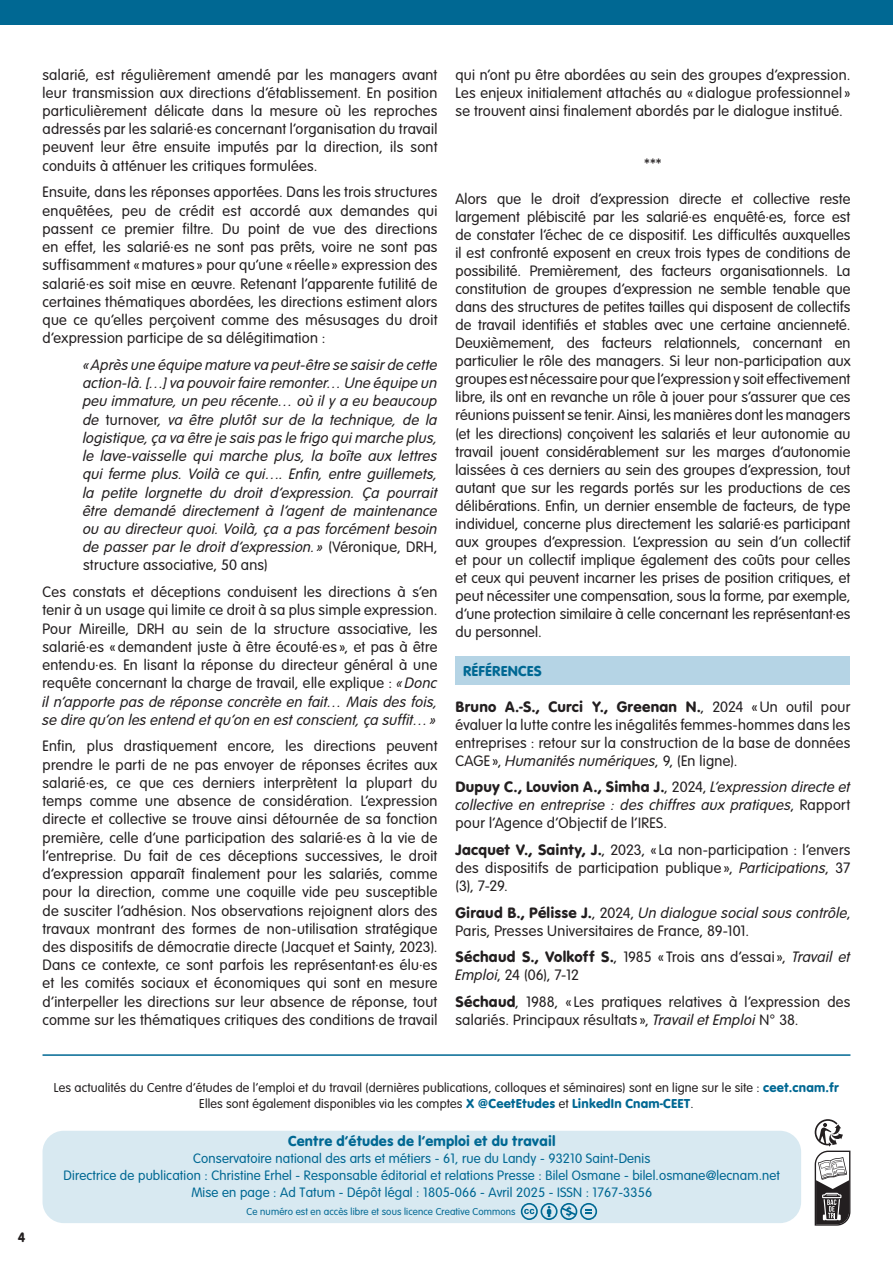
<style>
.page{position:relative;width:893px;height:1263px;background:#fff}
.page>*{position:absolute;margin:0;border:0;box-sizing:border-box;transform-origin:0 0}
.t1{font:15.75px/18.1px "VAG Rundschrift D Light";letter-spacing:.02em;color:#231f20;text-align:justify}
.t2{font:italic 15.75px/18.1px "VAG Rundschrift D Light";letter-spacing:.02em;color:#231f20;text-align:justify}
.t3{font:15px "VAG Rundschrift D Regular";letter-spacing:.01em;color:#006893}
.t4{font:14.25px "VAG Rundschrift D Light";letter-spacing:.01em;color:#006893}
.t5{font:14.25px "VAG Rundschrift D Regular";color:#231f20}
.t6{font:13.5px "VAG Rundschrift D Light";letter-spacing:.01em;color:#231f20}
.t7{font:10.5px "VAG Rundschrift D Light";letter-spacing:.01em;color:#006893}
.s1{font-style:normal}
.s2{font-style:italic}
.s3{font-family:"VAG Rundschrift D Regular"}
.s4{font-family:"VAG Rundschrift D Regular";font-style:normal}
.s5{font-family:"VAG Rundschrift D Regular";color:#006893}
</style>
<div class="page">
<div style="left:455px;top:656px;width:395px;height:29px;background:#b5d4e5"></div>
<div style="left:0;top:0;width:893px;height:24px;background:#006893"></div>
<hr style="left:43px;top:1054px;width:807px;height:2px;background:#006893">
<div style="left:43px;top:1131px;width:758px;height:92px;background:#d8e9f1;border-radius:21px"></div>
<svg style="left:521px;top:1203px;width:76px;height:17px"></svg>
<svg style="left:815px;top:1119px;width:35px;height:107px"></svg>
<p class="t1" style="left:43px;top:64px;width:396px">salarié, est régulièrement amendé par les managers avant leur transmission aux directions d’établissement. En position particulièrement délicate dans la mesure où les reproches adressés par les salarié·es concernant l’organisation du travail peuvent leur être ensuite imputés par la direction, ils sont conduits à atténuer les critiques formulées.</p>
<p class="t1" style="left:43px;top:182px;width:396px">Ensuite, dans les réponses apportées. Dans les trois structures enquêtées, peu de crédit est accordé aux demandes qui passent ce premier filtre. Du point de vue des directions en effet, les salarié·es ne sont pas prêts, voire ne sont pas suffisamment «matures » pour qu’une «réelle » expression des salarié·es soit mise en œuvre. Retenant l’apparente futilité de certaines thématiques abordées, les directions estiment alors que ce qu’elles perçoivent comme des mésusages du droit d’expression participe de sa délégitimation :</p>
<p class="t2" style="left:83px;top:354px;width:356px">« Après une équipe mature va peut-être se saisir de cette action-là. […] va pouvoir faire remonter… Une équipe un peu immature, un peu récente… où il y a eu beaucoup de <span class="s1">turnover</span>, va être plutôt sur de la technique, de la logistique, ça va être je sais pas le frigo qui marche plus, le lave-vaisselle qui marche plus, la boîte aux lettres qui ferme plus. Voilà ce qui…. Enfin, entre guillemets, la petite lorgnette du droit d’expression. Ça pourrait être demandé directement à l’agent de maintenance ou au directeur quoi. Voilà, ça a pas forcément besoin de passer par le droit d’expression.» <span class="s1">(Véronique, DRH, structure associative, 50 ans)</span></p>
<p class="t1" style="left:43px;top:582px;width:396px">Ces constats et déceptions conduisent les directions à s’en tenir à un usage qui limite ce droit à sa plus simple expression.<br>Pour Mireille, DRH au sein de la structure associative, les salarié·es « demandent juste à être écouté·es », et pas à être entendu·es. En lisant la réponse du directeur général à une requête concernant la charge de travail, elle explique : <span class="s2">«Donc il n’apporte pas de réponse concrète en fait… Mais des fois, se dire qu’on les entend et qu’on en est conscient, ça suffit…»</span></p>
<p class="t1" style="left:43px;top:736px;width:397px">Enfin, plus drastiquement encore, les directions peuvent prendre le parti de ne pas envoyer de réponses écrites aux salarié·es, ce que ces derniers interprètent la plupart du temps comme une absence de considération. L’expression directe et collective se trouve ainsi détournée de sa fonction première, celle d’une participation des salarié·es à la vie de l’entreprise. Du fait de ces déceptions successives, le droit d’expression apparaît finalement pour les salariés, comme pour la direction, comme une coquille vide peu susceptible de susciter l’adhésion. Nos observations rejoignent alors des travaux montrant des formes de non-utilisation stratégique des dispositifs de démocratie directe (Jacquet et Sainty, 2023).<br>Dans ce contexte, ce sont parfois les représentant·es élu·es et les comités sociaux et économiques qui sont en mesure d’interpeller les directions sur leur absence de réponse, tout comme sur les thématiques critiques des conditions de travail</p>
<p class="t1" style="left:455px;top:64px;width:396px">qui n’ont pu être abordées au sein des groupes d’expression.<br>Les enjeux initialement attachés au « dialogue professionnel» se trouvent ainsi finalement abordés par le dialogue institué.</p>
<p class="t1" style="left:644px;top:153px;width:19px">***</p>
<p class="t1" style="left:455px;top:188px;width:396px">Alors que le droit d’expression directe et collective reste largement plébiscité par les salarié·es enquêté·es, force est de constater l’échec de ce dispositif. Les difficultés auxquelles il est confronté exposent en creux trois types de conditions de possibilité. Premièrement, des facteurs organisationnels. La constitution de groupes d’expression ne semble tenable que dans des structures de petites tailles qui disposent de collectifs de travail identifiés et stables avec une certaine ancienneté.<br>Deuxièmement, des facteurs relationnels, concernant en particulier le rôle des managers. Si leur non-participation aux groupes est nécessaire pour que l’expression y soit effectivement libre, ils ont en revanche un rôle à jouer pour s’assurer que ces réunions puissent se tenir. Ainsi, les manières dont les managers (et les directions) conçoivent les salariés et leur autonomie au travail jouent considérablement sur les marges d’autonomie laissées à ces derniers au sein des groupes d’expression, tout autant que sur les regards portés sur les productions de ces délibérations. Enfin, un dernier ensemble de facteurs, de type individuel, concerne plus directement les salarié·es participant aux groupes d’expression. L’expression au sein d’un collectif et pour un collectif implique également des coûts pour celles et ceux qui peuvent incarner les prises de position critiques, et peut nécessiter une compensation, sous la forme, par exemple, d’une protection similaire à celle concernant les représentant·es du personnel.</p>
<p class="t3" style="left:463px;top:658px;width:80px">RÉFÉRENCES</p>
<p class="t1" style="left:455px;top:696px;width:396px"><span class="s3">Bruno A.-S., Curci Y., Greenan N.</span>, 2024 «Un outil pour évaluer la lutte contre les inégalités femmes-hommes dans les entreprises : retour sur la construction de la base de données CAGE », <span class="s2">Humanités numériques</span>, 9, (En ligne).</p>
<p class="t2" style="left:455px;top:777px;width:396px"><span class="s4">Dupuy C., Louvion A., Simha J.</span><span class="s1">, 2024,</span> L’expression directe et collective en entreprise : des chiffres aux pratiques<span class="s1">, Rapport pour l’Agence d’Objectif de l’IRES.</span></p>
<p class="t1" style="left:455px;top:839px;width:396px"><span class="s3">Jacquet V., Sainty, J.</span>, 2023, «La non-participation : l’envers des dispositifs de participation publique », <span class="s2">Participations</span>, 37 (3), 7-29.</p>
<p class="t1" style="left:455px;top:902px;width:396px"><span class="s3">Giraud B., Pélisse J.</span>, 2024, <span class="s2">Un dialogue social sous contrôle</span>,<br>Paris, Presses Universitaires de France, 89-101.</p>
<p class="t1" style="left:455px;top:947px;width:396px"><span class="s3">Séchaud S., Volkoff S.</span>, 1985 « Trois ans d’essai», <span class="s2">Travail et<br>Emploi</span>, 24 (06), 7-12</p>
<p class="t1" style="left:455px;top:991px;width:396px"><span class="s3">Séchaud</span>, 1988, «Les pratiques relatives à l’expression des salariés. Principaux résultats », <span class="s2">Travail et Emploi</span> N° 38.</p>
<p class="t5" style="left:18px;top:1225px;width:9px">4</p>
<p class="t6" style="left:54px;top:1077px;width:787px">Les actualités du Centre d’études de l’emploi et du travail (dernières publications, colloques et séminaires) sont en ligne sur le site : <span class="s5">ceet.cnam.fr</span></p>
<p class="t6" style="left:199px;top:1093px;width:496px">Elles sont également disponibles via les comptes <span class="s5">X @CeetEtudes</span> et <span class="s5">LinkedIn Cnam-CEET</span>.</p>
<p class="t3" style="left:288px;top:1128px;width:269px">Centre d’études de l’emploi et du travail</p>
<p class="t4" style="left:193px;top:1148px;width:459px">Conservatoire national des arts et métiers - 61, rue du Landy - 93210 Saint-Denis</p>
<p class="t4" style="left:64px;top:1165px;width:718px">Directrice de publication : Christine Erhel - Responsable éditorial et relations Presse : Bilel Osmane - bilel.osmane@lecnam.net</p>
<p class="t4" style="left:191px;top:1182px;width:462px">Mise en page : Ad Tatum - Dépôt légal : 1805-066 - Avril 2025 - ISSN : 1767-3356</p>
<p class="t7" style="left:247px;top:1204px;width:271px">Ce numéro est en accès libre et sous licence Creative Commons</p>
</div>
